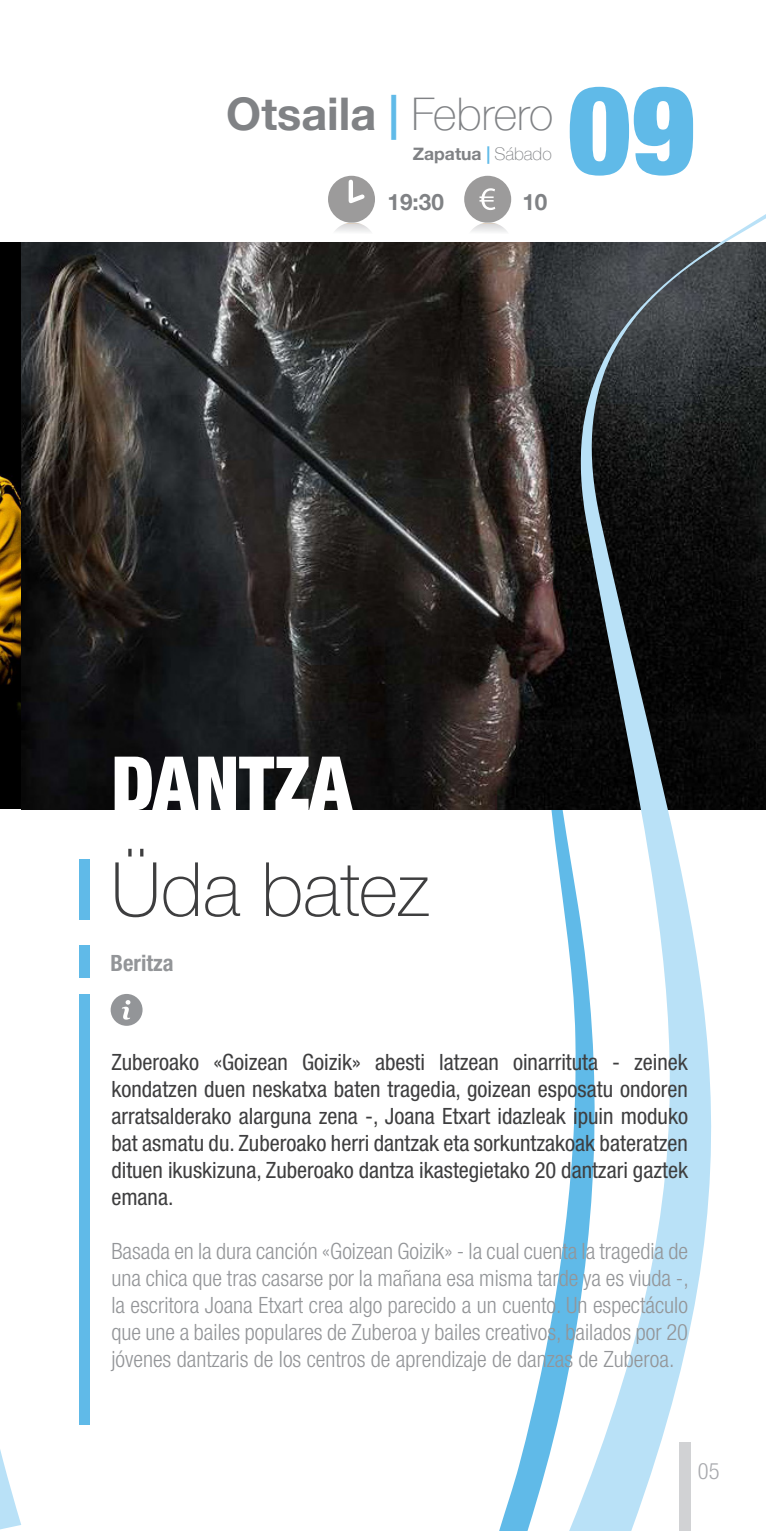
<style>
.page{position:relative;width:766px;height:1531px;background:#fff}
.page>*{position:absolute;margin:0;border:0;box-sizing:border-box;transform-origin:0 0}
.t1{font:900 condensed 123px "Helvetica Neue";color:#60bae8}
.t2{font:100 75px "Helvetica Neue";color:#3e3e3f}
.t3{font:900 condensed 75px "Helvetica Neue";color:#fff}
.t4{font:700 45px "Helvetica Neue";color:#808285}
.t5{font:300 condensed 22.5px/27px "Helvetica Neue";color:#939598;text-align:justify}
.t6{font:condensed 22.5px/27px "Helvetica Neue";color:#3e3e3f;text-align:justify}
.t7{font:700 condensed 22.5px "Helvetica Neue";color:#939598}
.t8{font:700 22.5px "Helvetica Neue";color:#808285}
.t9{font:300 condensed 22.5px "Helvetica Neue";color:#a8a9ad}
.t10{font:700 17.5px "Helvetica Neue";color:#808285}
.s1{color:#60bae8}
.s2{font-weight:100}
</style>
<div class="page">
<svg style="left:0;top:242px;width:21px;height:1288px"></svg>
<svg style="left:499px;top:1378px;width:41px;height:153px"></svg>
<img style="left:21px;top:243px;width:519px;height:567px">
<svg style="left:540px;top:215px;width:225px;height:1316px"></svg>
<div style="left:79px;top:860px;width:11px;height:60px;background:#60bae8"></div>
<div style="left:80px;top:994px;width:10px;height:430px;background:#60bae8"></div>
<svg style="left:111px;top:994px;width:31px;height:32px"></svg>
<div style="left:79px;top:946px;width:11px;height:32px;background:#60bae8"></div>
<div style="left:328px;top:176px;width:47px;height:47px;background:#9c9b9b;border-radius:50%"></div>
<svg style="left:348px;top:177px;width:20px;height:27px"></svg>
<svg style="left:335px;top:222px;width:36px;height:10px"></svg>
<div style="left:464px;top:176px;width:47px;height:47px;background:#9c9b9b;border-radius:50%"></div>
<svg style="left:471px;top:222px;width:36px;height:10px"></svg>
<svg style="left:479px;top:188px;width:16px;height:22px"></svg>
<div style="left:679px;top:1442px;width:11px;height:89px;background:#d1d2d4"></div>
<h3 class="t4" style="left:226px;top:78px;width:328px">Otsaila <span class="s1">|</span> <span class="s2">Febrero</span></h3>
<p class="t10" style="left:413px;top:140px;width:140px">Zapatua <span class="s1">|</span> <span class="s2">Sábado</span></p>
<p class="t8" style="left:387px;top:184px;width:58px">19:30</p>
<p class="t8" style="left:522px;top:184px;width:27px">10</p>
<h1 class="t1" style="left:567px;top:54px;width:129px">09</h1>
<h2 class="t3" style="left:111px;top:737px;width:242px">DANTZA</h2>
<h2 class="t2" style="left:111px;top:832px;width:320px">Üda batez</h2>
<p class="t7" style="left:111px;top:950px;width:64px">Beritza</p>
<p class="t6" style="left:111px;top:1048px;width:578px">Zuberoako «Goizean Goizik» abesti latzean oinarrituta - zeinek kondatzen duen neskatxa baten tragedia, goizean esposatu ondoren arratsalderako alarguna zena -, Joana Etxart idazleak ipuin moduko bat asmatu du. Zuberoako herri dantzak eta sorkuntzakoak bateratzen dituen ikuskizuna, Zuberoako dantza ikastegietako 20 dantzari gaztek emana.</p>
<p class="t5" style="left:111px;top:1237px;width:578px">Basada en la dura canción «Goizean Goizik» - la cual cuenta la tragedia de una chica que tras casarse por la mañana esa misma tarde ya es viuda -, la escritora Joana Etxart crea algo parecido a un cuento. Un espectáculo que une a bailes populares de Zuberoa y bailes creativos, bailados por 20 jóvenes dantzaris de los centros de aprendizaje de danzas de Zuberoa.</p>
<p class="t9" style="left:697px;top:1458px;width:23px">05</p>
</div>
